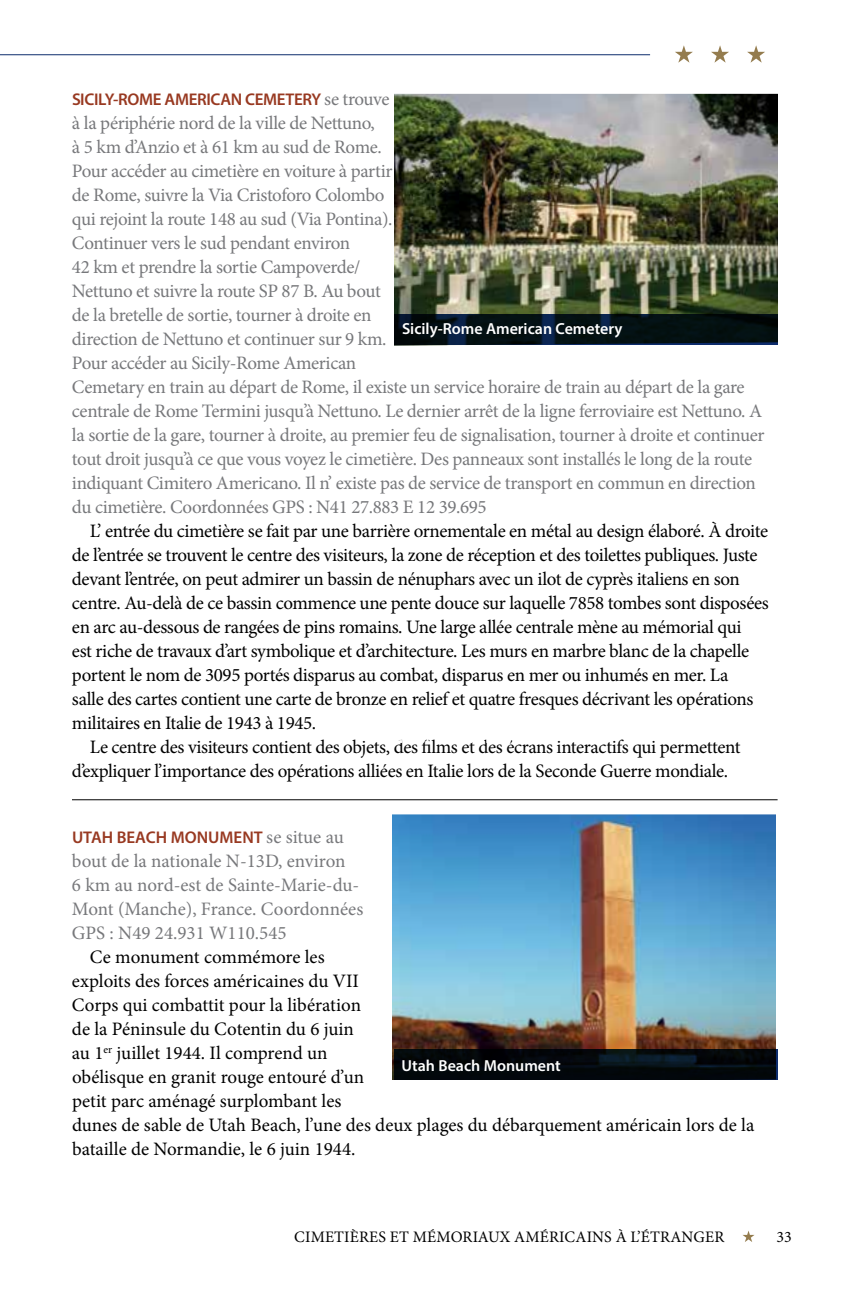
<style>
.page{position:relative;width:864px;height:1296px;background:#fff}
.page>*{position:absolute;margin:0;border:0;box-sizing:border-box;transform-origin:0 0}
.t1{font:19px/24px "Minion Pro";letter-spacing:-.02em;color:#77787b}
.t2{font:19px/24px "Minion Pro";letter-spacing:-.02em;color:#000}
.t3{font:19px/24px "Minion Pro";color:#000}
.t4{font:19px/24px "Minion Pro";color:#77787b}
.t5{font:600 17px "Myriad Pro";letter-spacing:-.02em;color:#983921}
.t6{font:600 17px "Myriad Pro";color:#983921}
.t7{font:16px "Minion Pro";letter-spacing:.01em;color:#000}
.t8{font:16px "Myriad Variable Concept";color:#fff}
.s1{font-family:"Minion Pro";font-weight:400;font-size:19px;color:#77787b}
</style>
<div class="page">
<svg style="left:743px;top:1231px;width:11px;height:11px"></svg>
<hr style="left:0;top:54px;width:650px;height:1px;background:#0d2c6c">
<svg style="left:711px;top:45px;width:18px;height:18px"></svg>
<svg style="left:747px;top:45px;width:18px;height:18px"></svg>
<svg style="left:675px;top:45px;width:18px;height:18px"></svg>
<hr style="left:72px;top:799px;width:706px;height:1px;background:#000">
<img style="left:394px;top:94px;width:384px;height:252px">
<svg style="left:394px;top:314px;width:384px;height:30px;background:#031117"></svg>
<img style="left:392px;top:814px;width:384px;height:266px">
<svg style="left:394px;top:1050px;width:384px;height:30px;background:#03090e"></svg>
<p class="t5" style="left:72px;top:89px;width:319px">SICILY-ROME AMERICAN CEMETERY <span class="s1">se trouve</span></p>
<p class="t1" style="left:72px;top:111px;width:694px">à la périphérie nord de la ville de Nettuno,<br>à 5 km d’Anzio et à 61 km au sud de Rome.<br>Pour accéder au cimetière en voiture à partir<br>de Rome, suivre la Via Cristoforo Colombo<br>qui rejoint la route 148 au sud (Via Pontina).<br>Continuer vers le sud pendant environ<br>42 km et prendre la sortie Campoverde/<br>Nettuno et suivre la route SP 87 B. Au bout<br>de la bretelle de sortie, tourner à droite en<br>direction de Nettuno et continuer sur 9 km.<br>Pour accéder au Sicily-Rome American<br>Cemetary en train au départ de Rome, il existe un service horaire de train au départ de la gare centrale de Rome Termini jusqu’à Nettuno. Le dernier arrêt de la ligne ferroviaire est Nettuno. A la sortie de la gare, tourner à droite, au premier feu de signalisation, tourner à droite et continuer tout droit jusqu’à ce que vous voyez le cimetière. Des panneaux sont installés le long de la route indiquant Cimitero Americano. Il n’ existe pas de service de transport en commun en direction du cimetière. Coordonnées GPS : N41 27.883 E 12 39.695</p>
<p class="t2" style="left:72px;top:519px;width:698px;text-indent:18px">L’ entrée du cimetière se fait par une barrière ornementale en métal au design élaboré. À droite de l’entrée se trouvent le centre des visiteurs, la zone de réception et des toilettes publiques. Juste devant l’entrée, on peut admirer un bassin de nénuphars avec un ilot de cyprès italiens en son centre. Au-delà de ce bassin commence une pente douce sur laquelle 7858 tombes sont disposées en arc au-dessous de rangées de pins romains. Une large allée centrale mène au mémorial qui<br>est riche de travaux d’art symbolique et d’architecture. Les murs en marbre blanc de la chapelle portent le nom de 3095 portés disparus au combat, disparus en mer ou inhumés en mer. La<br>salle des cartes contient une carte de bronze en relief et quatre fresques décrivant les opérations militaires en Italie de 1943 à 1945.</p>
<p class="t2" style="left:72px;top:735px;width:670px;text-indent:18px">Le centre des visiteurs contient des objets, des films et des écrans interactifs qui permettent d’expliquer l’importance des opérations alliées en Italie lors de la Seconde Guerre mondiale.</p>
<p class="t8" style="left:402px;top:319px;width:222px">Sicily-Rome American Cemetery</p>
<p class="t6" style="left:72px;top:827px;width:273px">UTAH BEACH MONUMENT <span class="s1">se situe au</span></p>
<p class="t4" style="left:72px;top:849px;width:293px">bout de la nationale N-13D, environ<br>6 km au nord-est de Sainte-Marie-du-Mont (Manche), France. Coordonnées GPS : N49 24.931 W110.545</p>
<p class="t3" style="left:72px;top:945px;width:684px;text-indent:18px">Ce monument commémore les<br>exploits des forces américaines du VII<br>Corps qui combattit pour la libération<br>de la Péninsule du Cotentin du 6 juin<br>au 1<sup>er</sup> juillet 1944. Il comprend un<br>obélisque en granit rouge entouré d’un<br>petit parc aménagé surplombant les<br>dunes de sable de Utah Beach, l’une des deux plages du débarquement américain lors de la bataille de Normandie, le 6 juin 1944.</p>
<p class="t8" style="left:402px;top:1056px;width:161px">Utah Beach Monument</p>
<p class="t7" style="left:294px;top:1226px;width:432px">CIMETIÈRES ET MÉMORIAUX AMÉRICAINS À L’ÉTRANGER</p>
<p class="t7" style="left:776px;top:1226px;width:17px">33</p>
</div>
